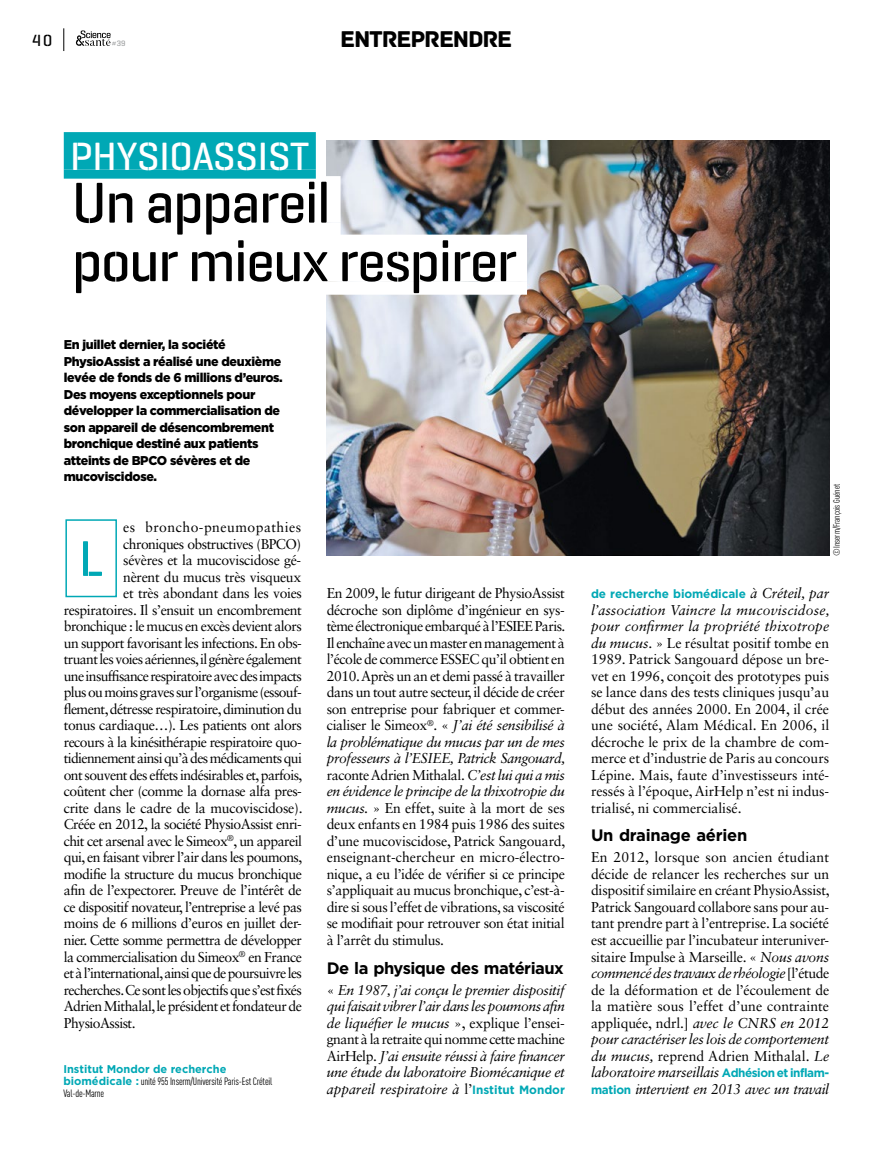
<style>
.page{position:relative;width:893px;height:1149px;background:#fff}
.page>*{position:absolute;margin:0;border:0;box-sizing:border-box;transform-origin:0 0}
.t1{font:500 58.5px/58.5px "Geogrotesque Stencil A";letter-spacing:-.025em;color:#000}
.t2{font:500 51px "Geogrotesque Stencil A";color:#00a8b5}
.t3{font:500 40.2px "Geogrotesque Stencil A";color:#fff}
.t4{font:24px "Archive";letter-spacing:-.05em;color:#000}
.t5{font:700 16.5px "Gotham";letter-spacing:-.03em;color:#000}
.t6{font:500 16.5px "Geogrotesque Stencil A";color:#000}
.t7{font:14.25px/16.5px "Sabon LT Std";letter-spacing:-.04em;color:#000;text-align:justify}
.t8{font:italic 14.25px/16.5px "Sabon LT Std";letter-spacing:-.025em;color:#000;text-align:justify}
.t9{font:14.25px "Sabon LT Std";letter-spacing:-.015em;color:#000}
.t10{font:14.25px "Sabon LT Std";letter-spacing:-.02em;color:#000}
.t11{font:14.25px "Sabon LT Std";letter-spacing:.035em;color:#000}
.t12{font:900 12.75px/16.5px "Gotham";letter-spacing:-.025em;color:#000}
.t13{font:700 12px "Gotham";letter-spacing:-.01em;color:#00a8b5}
.t14{font:700 11.25px "Gotham";color:#00a8b5}
.t15{font:condensed 10.5px/12px "DINOT";letter-spacing:-.02em;color:#000}
.t16{font:condensed 9px "DINOT";color:#000}
.t17{font:500 7.95px "Geogrotesque Stencil A";color:#9c9e9f}
.s1{font-family:"Gotham";font-weight:700;font-stretch:normal;font-size:11.25px;color:#00a8b5}
.s2{font-style:italic}
.s3{font-style:normal}
.s4{font-family:"Gotham";font-weight:700;font-style:normal;font-size:12px;color:#00a8b5}
.s5{font-family:"Sabon LT Std";font-weight:400;font-style:italic;font-size:14.25px;color:#000}
.s6{font-family:"Gotham";font-weight:700;font-size:12px;color:#00a8b5}
</style>
<div class="page">
<div style="left:65px;top:519px;width:52px;height:78px;border:2px solid #00a8b5"></div>
<img style="left:327px;top:140px;width:502px;height:415px">
<div style="left:63px;top:176px;width:278px;height:46px;background:#fff"></div>
<div style="left:63px;top:222px;width:278px;height:14px;background:#fff"></div>
<div style="left:63px;top:234px;width:464px;height:47px;background:#fff"></div>
<div style="left:63px;top:281px;width:464px;height:13px;background:#fff"></div>
<div style="left:64px;top:132px;width:252px;height:37px;background:#00a8b5"></div>
<div style="left:64px;top:169px;width:252px;height:9px;background:#00a8b5"></div>
<svg style="left:63px;top:28px;width:1px;height:23px"></svg>
<svg style="left:76px;top:30px;width:35px;height:16px"></svg>
<p class="t6" style="left:32px;top:30px;width:21px">40</p>
<p class="t17" style="left:112px;top:38px;width:16px">#39</p>
<h3 class="t4" style="left:340px;top:25px;width:174px">ENTREPRENDRE</h3>
<h3 class="t3" style="left:70px;top:131px;width:241px">PHYSIOASSIST</h3>
<h1 class="t1" style="left:72px;top:172px;width:447px">Un appareil<br>pour mieux respirer</h1>
<p class="t12" style="left:64px;top:336px;width:221px">En juillet dernier, la société<br>PhysioAssist a réalisé une deuxième levée de fonds de 6 millions d’euros.<br>Des moyens exceptionnels pour développer la commercialisation de son appareil de désencombrement bronchique destiné aux patients atteints de BPCO sévères et de mucoviscidose.</p>
<p class="t11" style="left:123px;top:518px;width:179px">es broncho-pneumopathies</p>
<p class="t7" style="left:123px;top:535px;width:179px">chroniques obstructives (BPCO)</p>
<p class="t7" style="left:123px;top:551px;width:179px">sévères et la mucoviscidose gé-</p>
<p class="t7" style="left:123px;top:568px;width:179px">nèrent du mucus très visqueux</p>
<p class="t10" style="left:123px;top:584px;width:180px">et très abondant dans les voies</p>
<p class="t7" style="left:64px;top:601px;width:240px">respiratoires. Il s’ensuit un encombrement</p>
<p class="t7" style="left:64px;top:617px;width:240px">bronchique : le mucus en excès devient alors</p>
<p class="t7" style="left:64px;top:634px;width:240px">un support favorisant les infections. En obs-</p>
<p class="t7" style="left:64px;top:650px;width:239px">truant les voies aériennes, il génère également</p>
<p class="t7" style="left:64px;top:667px;width:240px">une insuffisance respiratoire avec des impacts</p>
<p class="t7" style="left:64px;top:683px;width:240px">plus ou moins graves sur l’organisme (essouf-</p>
<p class="t7" style="left:64px;top:700px;width:240px">flement, détresse respiratoire, diminution du</p>
<p class="t7" style="left:64px;top:716px;width:240px">tonus cardiaque…). Les patients ont alors</p>
<p class="t7" style="left:64px;top:733px;width:240px">recours à la kinésithérapie respiratoire quo-</p>
<p class="t7" style="left:64px;top:749px;width:240px">tidiennement ainsi qu’à des médicaments qui</p>
<p class="t7" style="left:64px;top:766px;width:240px">ont souvent des effets indésirables et, parfois,</p>
<p class="t7" style="left:64px;top:782px;width:240px">coûtent cher (comme la dornase alfa pres-</p>
<p class="t9" style="left:64px;top:799px;width:240px">crite dans le cadre de la mucoviscidose).</p>
<p class="t7" style="left:64px;top:815px;width:240px">Créée en 2012, la société PhysioAssist enri-</p>
<p class="t7" style="left:64px;top:832px;width:240px">chit cet arsenal avec le Simeox<sup>®</sup>, un appareil</p>
<p class="t7" style="left:64px;top:848px;width:240px">qui, en faisant vibrer l’air dans les poumons,</p>
<p class="t7" style="left:64px;top:865px;width:240px">modifie la structure du mucus bronchique</p>
<p class="t7" style="left:64px;top:881px;width:239px">afin de l’expectorer. Preuve de l’intérêt de</p>
<p class="t7" style="left:64px;top:898px;width:240px">ce dispositif novateur, l’entreprise a levé pas</p>
<p class="t7" style="left:64px;top:914px;width:240px">moins de 6 millions d’euros en juillet der-</p>
<p class="t7" style="left:64px;top:931px;width:240px">nier. Cette somme permettra de développer</p>
<p class="t7" style="left:64px;top:947px;width:240px">la commercialisation du Simeox<sup>®</sup> en France</p>
<p class="t7" style="left:64px;top:964px;width:240px">et à l’international, ainsi que de poursuivre les</p>
<p class="t7" style="left:64px;top:980px;width:240px">recherches. Ce sont les objectifs que s’est fixés</p>
<p class="t7" style="left:64px;top:997px;width:240px">Adrien Mithalal, le président et fondateur de</p>
<p class="t7" style="left:64px;top:1013px;width:73px">PhysioAssist.</p>
<h2 class="t2" style="left:79px;top:526px;width:26px">L</h2>
<p class="t14" style="left:63px;top:1061px;width:165px">Institut Mondor de recherche</p>
<p class="t15" style="left:63px;top:1074px;width:210px"><span class="s1">biomédicale :</span> unité 955 Inserm/Université Paris-Est Créteil<br>Val-de-Marne</p>
<p class="t7" style="left:327px;top:584px;width:240px">En 2009, le futur dirigeant de PhysioAssist décroche son diplôme d’ingénieur en sys&shy;tème électronique embarqué à l’ESIEE Paris.<br>Il enchaîne avec un master en management à l’école de commerce ESSEC qu’il obtient en 2010. Après un an et demi passé à travailler dans un tout autre secteur, il décide de créer son entreprise pour fabriquer et commer&shy;cialiser le Simeox<sup>®</sup>. « <span class="s2">J’ai été sensibilisé à la problématique du mucus par un de mes professeurs à l’ESIEE, Patrick Sangouard, </span>raconte Adrien Mithalal. <span class="s2">C’est lui qui a mis en évidence le principe de la thixotropie du mucus.</span> » En effet, suite à la mort de ses deux enfants en 1984 puis 1986 des suites d’une mucoviscidose, Patrick Sangouard, enseignant-chercheur en micro-électro&shy;nique, a eu l’idée de vérifier si ce principe s’appliquait au mucus bronchique, c’est-à&shy;dire si sous l’effet de vibrations, sa viscosité se modifiait pour retrouver son état initial à l’arrêt du stimulus.</p>
<p class="t5" style="left:327px;top:957px;width:239px">De la physique des matériaux</p>
<p class="t8" style="left:327px;top:980px;width:240px"><span class="s3">«</span> En 1987, j’ai conçu le premier dispositif qui faisait vibrer l’air dans les poumons afin de liquéfier le mucus <span class="s3">», explique l’ensei&shy;gnant à la retraite qui nomme cette machine AirHelp.</span> J’ai ensuite réussi à faire financer une étude du laboratoire Biomécanique et appareil respiratoire à <span class="s3">l’</span><span class="s4">Institut Mondor</span></p>
<p class="t16" style="left:831px;top:555px;width:73px;rotate:-90deg">©Inserm/François Guénet</p>
<p class="t13" style="left:591px;top:587px;width:240px">de recherche biomédicale <span class="s5">à Créteil, par</span></p>
<p class="t7" style="left:591px;top:601px;width:240px"><span class="s2">l’association Vaincre la mucoviscidose, pour confirmer la propriété thixotrope du mucus</span>. » Le résultat positif tombe en 1989. Patrick Sangouard dépose un bre&shy;vet en 1996, conçoit des prototypes puis se lance dans des tests cliniques jusqu’au début des années 2000. En 2004, il crée une société, Alam Médical. En 2006, il décroche le prix de la chambre de com&shy;merce et d’industrie de Paris au concours Lépine. Mais, faute d’investisseurs inté&shy;ressés à l’époque, AirHelp n’est ni indus&shy;trialisé, ni commercialisé.</p>
<p class="t5" style="left:591px;top:825px;width:158px">Un drainage aérien</p>
<p class="t7" style="left:591px;top:848px;width:240px">En 2012, lorsque son ancien étudiant décide de relancer les recherches sur un dispositif similaire en créant PhysioAssist, Patrick Sangouard collabore sans pour au&shy;tant prendre part à l’entreprise. La société est accueillie par l’incubateur interuniver&shy;sitaire Impulse à Marseille. « <span class="s2">Nous avons commencé des travaux de rhéologie</span> [l’étude de la déformation et de l’écoulement de la matière sous l’effet d’une contrainte appliquée, ndrl.] <span class="s2">avec le CNRS en 2012 pour caractériser les lois de comportement du mucus,</span> reprend Adrien Mithalal. <span class="s2">Le laboratoire marseillais</span> <span class="s6">Adhésion et inflam&shy;mation</span> <span class="s2">intervient en 2013 avec un travail</span></p>
</div>
